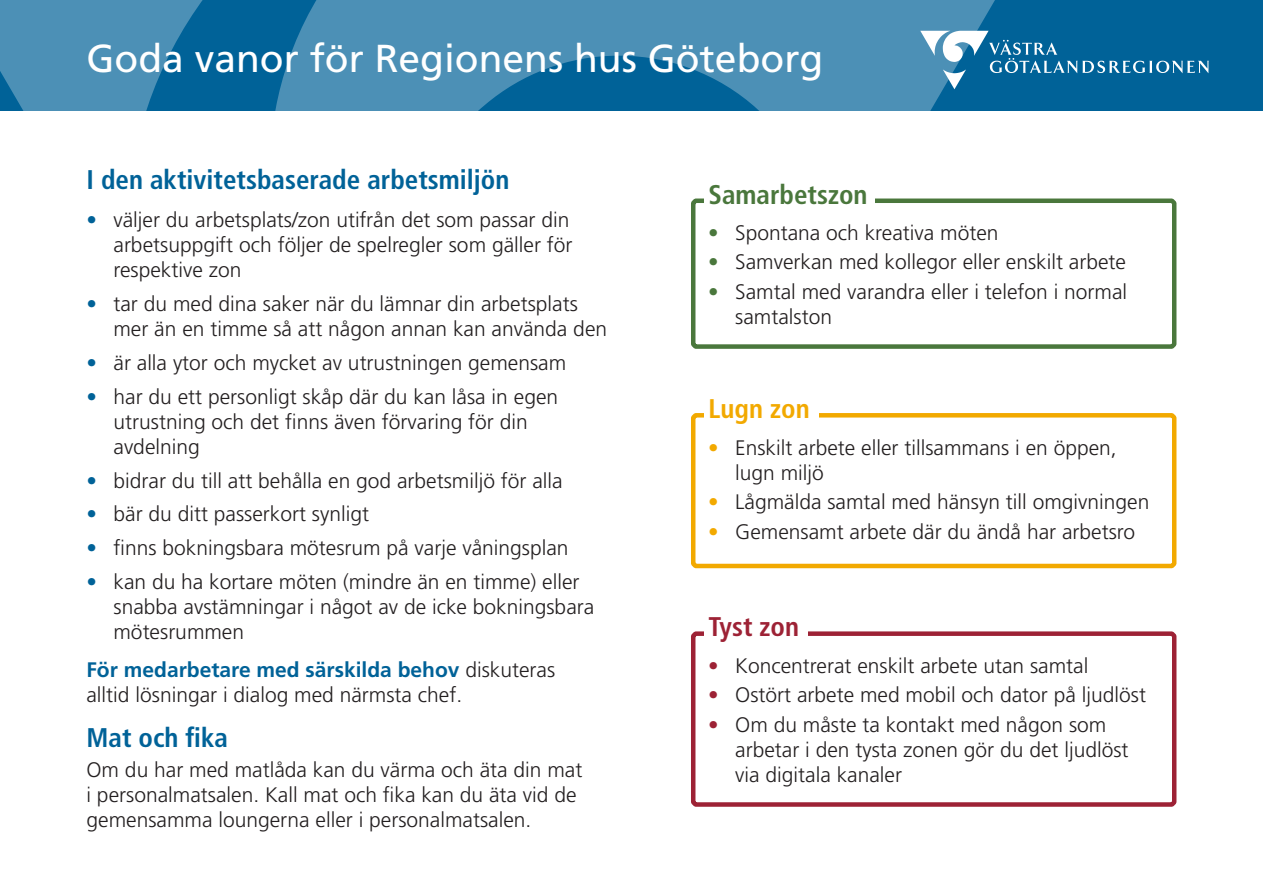
<style>
.page{position:relative;width:1263px;height:893px;background:#fff}
.page>*{position:absolute;margin:0;border:0;box-sizing:border-box;transform-origin:0 0}
.t1{font:39px "Frutiger LT Pro";color:#fff}
.t2{font:700 condensed 27px "Frutiger LT Pro";color:#006298}
.t3{font:700 condensed 27px "Frutiger LT Pro";color:#4a773c}
.t4{font:700 condensed 27px "Frutiger LT Pro";color:#f2a900}
.t5{font:700 condensed 27px "Frutiger LT Pro";color:#9d2235}
.t6{font:300 21px/25.2px "Frutiger LT Pro";color:#231f20}
.s1{color:#006298}
.s2{font-weight:700;color:#006298}
.s3{color:#4a773c}
.s4{color:#f2a900}
.s5{color:#9d2235}
</style>
<div class="page">
<div style="left:0;top:0;width:1263px;height:111px;background:#006298"></div>
<svg style="left:0;top:0;width:203px;height:111px"></svg>
<svg style="left:275px;top:0;width:720px;height:111px;fill:#4c90b6"></svg>
<svg style="left:920px;top:31px;width:289px;height:58px"></svg>
<svg style="left:691px;top:198px;width:486px;height:151px"></svg>
<div style="left:704px;top:174px;width:171px;height:39px;background:#fff"></div>
<svg style="left:691px;top:413px;width:486px;height:156px"></svg>
<div style="left:704px;top:388px;width:115px;height:39px;background:#fff"></div>
<svg style="left:691px;top:631px;width:486px;height:176px"></svg>
<div style="left:704px;top:607px;width:103px;height:39px;background:#fff"></div>
<p class="t1" style="left:86px;top:35px;width:738px">Goda vanor för Regionens hus Göteborg</p>
<p class="t2" style="left:86px;top:163px;width:424px">I den aktivitetsbaserade arbetsmiljön</p>
<p class="t6" style="left:113px;top:207px;width:460px;text-indent:-27px"><span class="s1">•</span> väljer du arbetsplats/zon utifrån det som passar din arbetsuppgift och följer de spelregler som gäller för respektive zon</p>
<p class="t6" style="left:113px;top:291px;width:495px;text-indent:-27px"><span class="s1">•</span> tar du med dina saker när du lämnar din arbetsplats mer än en timme så att någon annan kan använda den</p>
<p class="t6" style="left:86px;top:350px;width:481px"><span class="s1">•</span> är alla ytor och mycket av utrustningen gemensam</p>
<p class="t6" style="left:113px;top:384px;width:446px;text-indent:-27px"><span class="s1">•</span> har du ett personligt skåp där du kan låsa in egen utrustning och det finns även förvaring för din avdelning</p>
<p class="t6" style="left:86px;top:468px;width:478px"><span class="s1">•</span> bidrar du till att behålla en god arbetsmiljö för alla</p>
<p class="t6" style="left:86px;top:502px;width:284px"><span class="s1">•</span> bär du ditt passerkort synligt</p>
<p class="t6" style="left:86px;top:535px;width:484px"><span class="s1">•</span> finns bokningsbara mötesrum på varje våningsplan</p>
<p class="t6" style="left:113px;top:569px;width:482px;text-indent:-27px"><span class="s1">•</span> kan du ha kortare möten (mindre än en timme) eller snabba avstämningar i något av de icke bokningsbara mötesrummen</p>
<p class="t6" style="left:86px;top:657px;width:470px"><span class="s2">För medarbetare med särskilda behov</span> diskuteras alltid lösningar i dialog med närmsta chef.</p>
<p class="t2" style="left:86px;top:722px;width:143px">Mat och fika</p>
<p class="t6" style="left:86px;top:757px;width:497px">Om du har med matlåda kan du värma och äta din mat i personalmatsalen. Kall mat och fika kan du äta vid de gemensamma loungerna eller i personalmatsalen.</p>
<p class="t3" style="left:709px;top:178px;width:161px">Samarbetszon</p>
<p class="t6" style="left:708px;top:220px;width:292px"><span class="s3">•</span> Spontana och kreativa möten</p>
<p class="t6" style="left:708px;top:250px;width:419px"><span class="s3">•</span> Samverkan med kollegor eller enskilt arbete</p>
<p class="t6" style="left:735px;top:279px;width:393px;text-indent:-27px"><span class="s3">•</span> Samtal med varandra eller i telefon i normal samtalston</p>
<p class="t4" style="left:709px;top:393px;width:103px">Lugn zon</p>
<p class="t6" style="left:735px;top:435px;width:383px;text-indent:-27px"><span class="s4">•</span> Enskilt arbete eller tillsammans i en öppen, lugn miljö</p>
<p class="t6" style="left:708px;top:489px;width:443px"><span class="s4">•</span> Lågmälda samtal med hänsyn till omgivningen</p>
<p class="t6" style="left:708px;top:519px;width:428px"><span class="s4">•</span> Gemensamt arbete där du ändå har arbetsro</p>
<p class="t5" style="left:709px;top:611px;width:92px">Tyst zon</p>
<p class="t6" style="left:708px;top:653px;width:382px"><span class="s5">•</span> Koncentrerat enskilt arbete utan samtal</p>
<p class="t6" style="left:708px;top:683px;width:439px"><span class="s5">•</span> Ostört arbete med mobil och dator på ljudlöst</p>
<p class="t6" style="left:735px;top:712px;width:395px;text-indent:-27px"><span class="s5">•</span> Om du måste ta kontakt med någon som arbetar i den tysta zonen gör du det ljudlöst via digitala kanaler</p>
</div>
